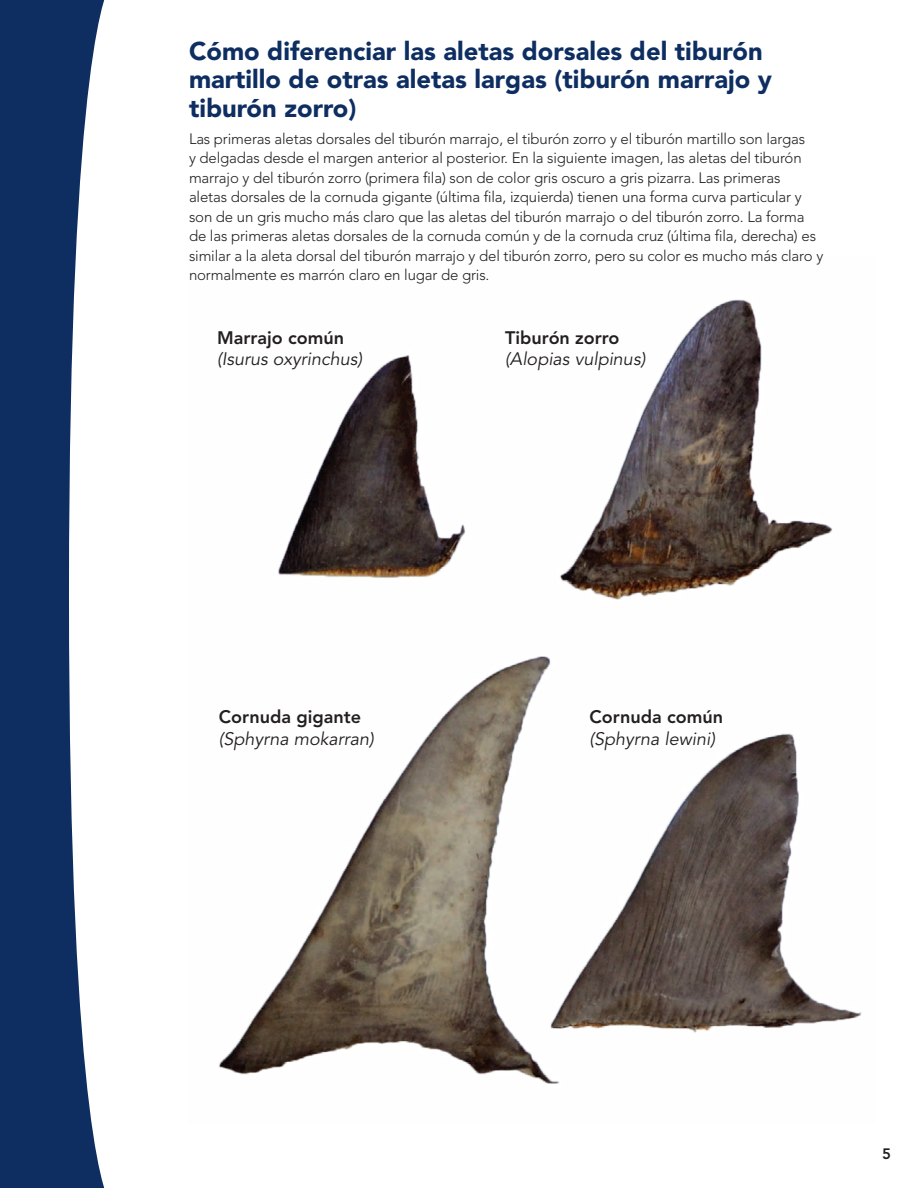
<style>
.page{position:relative;width:918px;height:1188px;background:#fff}
.page>*{position:absolute;margin:0;border:0;box-sizing:border-box;transform-origin:0 0}
.t1{font:900 25.5px/28.5px "Avenir LT Std";color:#0e2e62}
.t2{font:italic 18px "Avenir LT Std";color:#231f20}
.t3{font:800 18px "Avenir LT Std";color:#231f20}
.t4{font:300 15px/19.5px "Avenir LT Std";letter-spacing:-.01em;color:#231f20}
.t5{font:800 15px "Avenir LT Std";color:#231f20}
</style>
<div class="page">
<svg style="left:0;top:0;width:105px;height:1188px;fill:#0e2e62"></svg>
<img style="left:219px;top:299px;width:643px;height:785px">
<h1 class="t1" style="left:189px;top:37px;width:585px">Cómo diferenciar las aletas dorsales del tiburón martillo de otras aletas largas (tiburón marrajo y tiburón zorro)</h1>
<p class="t4" style="left:189px;top:129px;width:636px">Las primeras aletas dorsales del tiburón marrajo, el tiburón zorro y el tiburón martillo son largas<br>y delgadas desde el margen anterior al posterior. En la siguiente imagen, las aletas del tiburón marrajo y del tiburón zorro (primera fila) son de color gris oscuro a gris pizarra. Las primeras<br>aletas dorsales de la cornuda gigante (última fila, izquierda) tienen una forma curva particular y son de un gris mucho más claro que las aletas del tiburón marrajo o del tiburón zorro. La forma de las primeras aletas dorsales de la cornuda común y de la cornuda cruz (última fila, derecha) es similar a la aleta dorsal del tiburón marrajo y del tiburón zorro, pero su color es mucho más claro y normalmente es marrón claro en lugar de gris.</p>
<p class="t3" style="left:217px;top:327px;width:128px">Marrajo común</p>
<p class="t2" style="left:217px;top:349px;width:147px">(Isurus oxyrinchus)</p>
<p class="t3" style="left:505px;top:327px;width:116px">Tiburón zorro</p>
<p class="t2" style="left:505px;top:349px;width:142px">(Alopias vulpinus)</p>
<p class="t3" style="left:219px;top:706px;width:144px">Cornuda gigante</p>
<p class="t2" style="left:219px;top:728px;width:157px">(Sphyrna mokarran)</p>
<p class="t3" style="left:590px;top:706px;width:135px">Cornuda común</p>
<p class="t2" style="left:590px;top:728px;width:127px">(Sphyrna lewini)</p>
<p class="t5" style="left:882px;top:1145px;width:10px">5</p>
</div>
